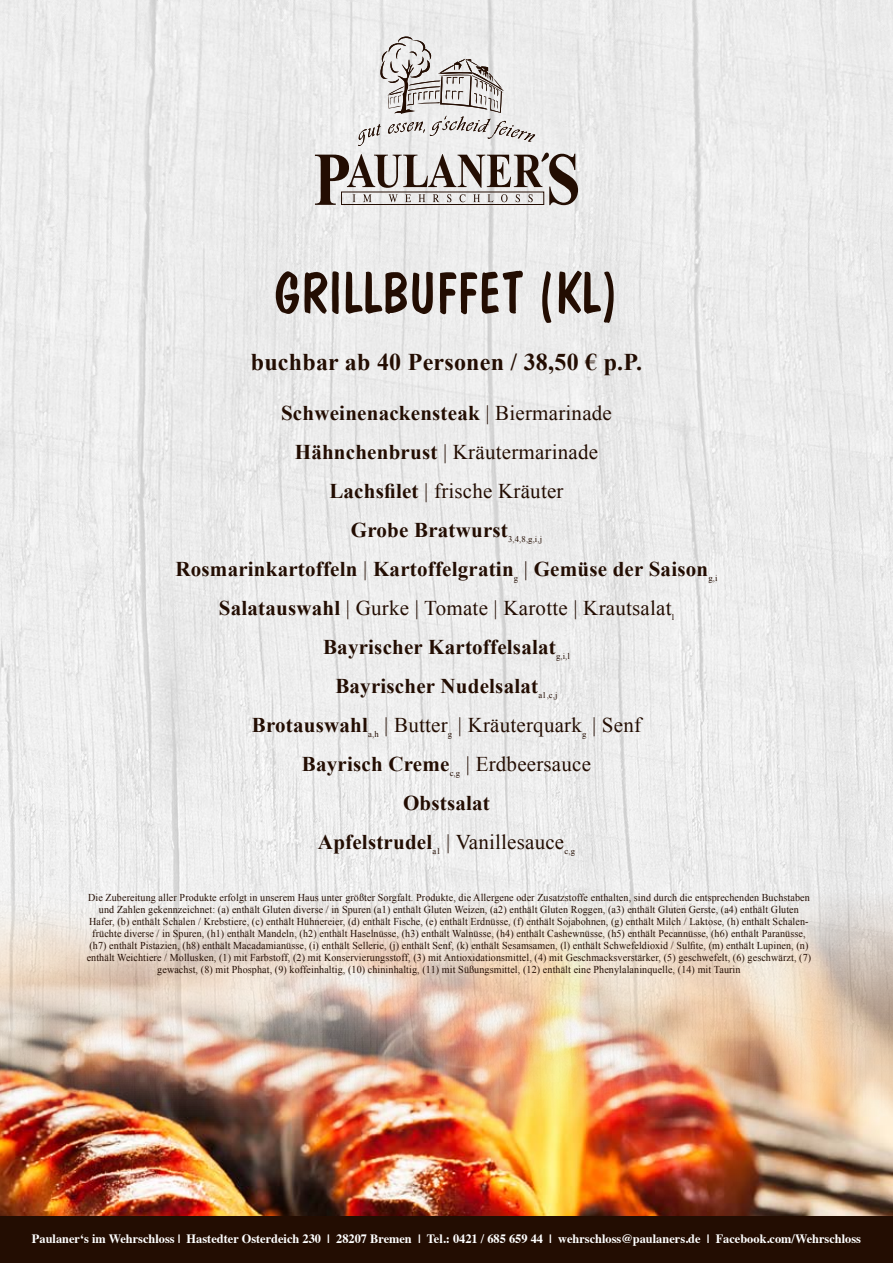
<style>
.page{position:relative;width:893px;height:1263px;background:#ececec}
.page>*{position:absolute;margin:0;border:0;box-sizing:border-box;transform-origin:0 0}
.Headline{font:58.5px "Dom Casual BT";color:#230d02;scale:.95 1}
.SUB{font:700 24px "Times New Roman";letter-spacing:.01em;color:#230d02}
.Copy{font:700 21px "Times New Roman";letter-spacing:.01em;color:#230d02}
.Copy-2{font:21px "Times New Roman";letter-spacing:.01em;color:#230d02}
.t1{font:700 12.75px "Times";color:#fff}
.Legende_Allergene{font:10.5px/12px "Times New Roman";letter-spacing:.01em;color:#230d02;text-align:center;scale:.96 1}
.Copy-3{font:8.7px "Times New Roman";color:#230d02}
.s1{font-weight:400}
.s2{font-weight:700}
</style>
<div class="page">
<svg style="left:315px;top:152px;width:263px;height:53px"></svg>
<svg style="left:358px;top:34px;width:177px;height:112px"></svg>
<img style="left:0;top:894px;width:893px;height:322px">
<div style="left:0;top:1216px;width:893px;height:47px;background:#230d02"></div>
<p class="Headline" style="left:274px;top:257px;width:365px">GRILLBUFFET (KL)</p>
<p class="SUB" style="left:251px;top:346px;width:393px">buchbar ab 40 Personen / 38,50 € p.P.</p>
<p class="Copy" style="left:281px;top:398px;width:332px">Schweinenackensteak <span class="s1">| Biermarinade</span></p>
<p class="Copy-2" style="left:295px;top:438px;width:305px"><span class="s2">Hähnchenbrust</span> | Kräutermarinade</p>
<p class="Copy-2" style="left:329px;top:477px;width:236px"><span class="s2">Lachsfilet</span> | frische Kräuter</p>
<p class="Copy" style="left:351px;top:515px;width:159px">Grobe Bratwurst</p>
<p class="Copy-3" style="left:508px;top:533px;width:35px">3,4,8,g,i,j</p>
<p class="Copy" style="left:175px;top:554px;width:340px">Rosmarinkartoffeln <span class="s1">|</span> Kartoffelgratin</p>
<p class="Copy-3" style="left:514px;top:572px;width:6px">g</p>
<p class="Copy" style="left:524px;top:554px;width:186px"><span class="s1">|</span> Gemüse der Saison</p>
<p class="Copy-3" style="left:708px;top:572px;width:11px">g,i</p>
<p class="Copy-2" style="left:219px;top:594px;width:454px"><span class="s2">Salatauswahl</span> | Gurke | Tomate | Karotte | Krautsalat</p>
<p class="Copy-3" style="left:672px;top:611px;width:4px">l</p>
<p class="Copy" style="left:323px;top:632px;width:234px">Bayrischer Kartoffelsalat</p>
<p class="Copy-3" style="left:556px;top:650px;width:15px">g,i,l</p>
<p class="Copy" style="left:335px;top:671px;width:204px">Bayrischer Nudelsalat</p>
<p class="Copy-3" style="left:538px;top:689px;width:21px">a1,c,j</p>
<p class="Copy-2" style="left:384px;top:711px;width:65px">| Butter</p>
<p class="Copy-2" style="left:458px;top:711px;width:126px">| Kräuterquark</p>
<p class="Copy-2" style="left:592px;top:711px;width:50px">| Senf</p>
<p class="Copy" style="left:252px;top:710px;width:118px">Brotauswahl</p>
<p class="Copy-3" style="left:368px;top:728px;width:12px">a,h</p>
<p class="Copy-3" style="left:448px;top:728px;width:6px">g</p>
<p class="Copy-3" style="left:582px;top:728px;width:6px">g</p>
<p class="Copy-2" style="left:466px;top:750px;width:127px">| Erdbeersauce</p>
<p class="Copy" style="left:403px;top:788px;width:88px">Obstsalat</p>
<p class="Copy" style="left:318px;top:827px;width:116px">Apfelstrudel</p>
<p class="Copy" style="left:302px;top:749px;width:149px">Bayrisch Creme</p>
<p class="Copy-3" style="left:450px;top:767px;width:12px">c,g</p>
<p class="Copy-2" style="left:446px;top:828px;width:119px">| Vanillesauce</p>
<p class="Copy-3" style="left:432px;top:845px;width:10px">a1</p>
<p class="Copy-3" style="left:564px;top:845px;width:12px">c,g</p>
<p class="Legende_Allergene" style="left:87px;top:891px;width:756px">Die Zubereitung aller Produkte erfolgt in unserem Haus unter größter Sorgfalt. Produkte, die Allergene oder Zusatzstoffe enthalten, sind durch die entsprechenden Buchstaben und Zahlen gekennzeichnet: (a) enthält Gluten diverse / in Spuren (a1) enthält Gluten Weizen, (a2) enthält Gluten Roggen, (a3) enthält Gluten Gerste, (a4) enthält Gluten Hafer, (b) enthält Schalen / Krebstiere, (c) enthält Hühnereier, (d) enthält Fische, (e) enthält Erdnüsse, (f) enthält Sojabohnen, (g) enthält Milch / Laktose, (h) enthält Schalen&shy;früchte diverse / in Spuren, (h1) enthält Mandeln, (h2) enthält Haselnüsse, (h3) enthält Walnüsse, (h4) enthält Cashewnüsse, (h5) enthält Pecannüsse, (h6) enthält Paranüsse, (h7) enthält Pistazien, (h8) enthält Macadamianüsse, (i) enthält Sellerie, (j) enthält Senf, (k) enthält Sesamsamen, (l) enthält Schwefeldioxid / Sulfite, (m) enthält Lupinen, (n) enthält Weichtiere / Mollusken, (1) mit Farbstoff, (2) mit Konservierungsstoff, (3) mit Antioxidationsmittel, (4) mit Geschmacksverstärker, (5) geschwefelt, (6) geschwärzt, (7) gewachst, (8) mit Phosphat, (9) koffeinhaltig, (10) chininhaltig, (11) mit Süßungsmittel, (12) enthält eine Phenylalaninquelle, (14) mit Taurin</p>
<p class="t1" style="left:32px;top:1226px;width:831px">Paulaner‘s im Wehrschloss | Hastedter Osterdeich 230 | 28207 Bremen | Tel.: 0421 / 685 659 44 | wehrschloss@paulaners.de | Facebook.com/Wehrschloss</p>
</div>
